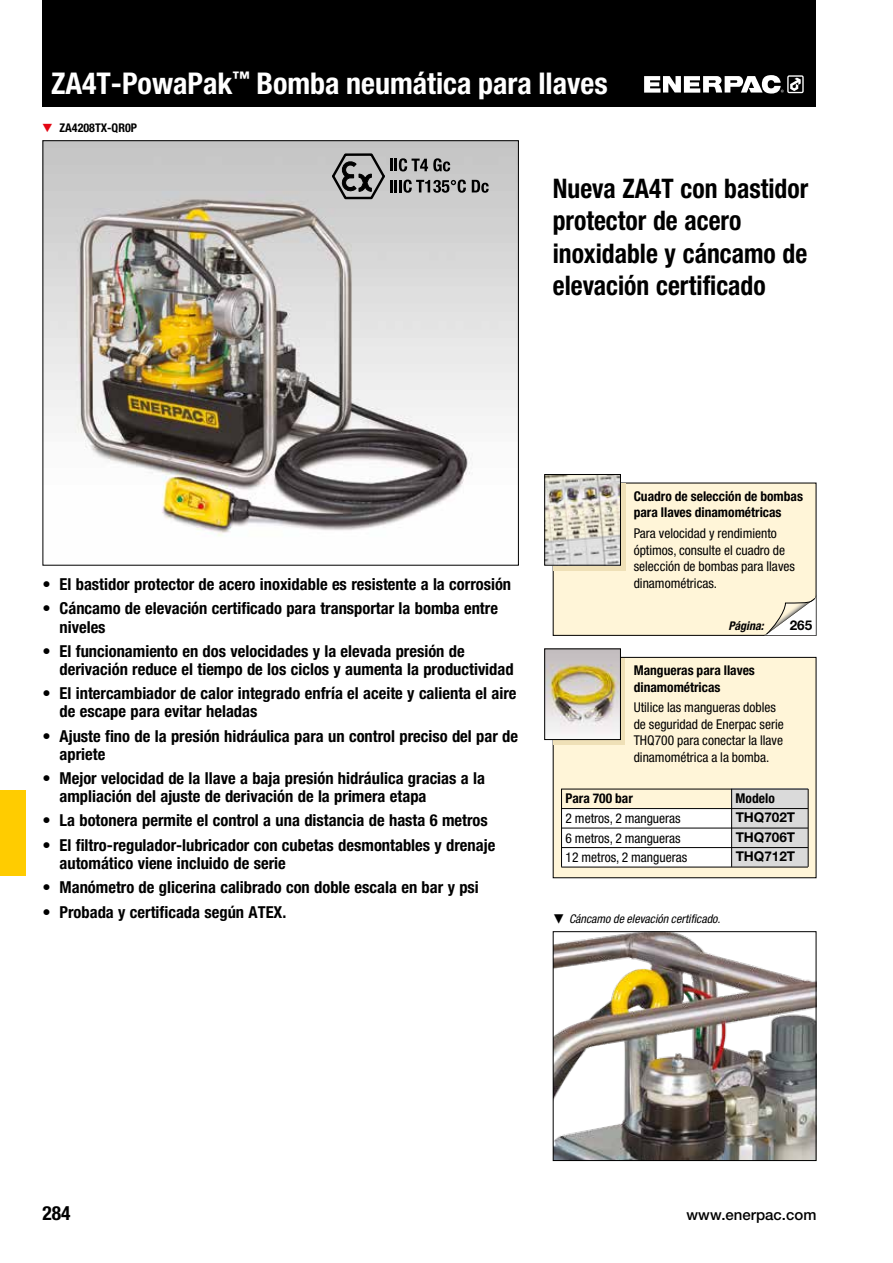
<style>
.page{position:relative;width:893px;height:1263px;background:#fff}
.page>*{position:absolute;margin:0;border:0;box-sizing:border-box;transform-origin:0 0}
.t1{font:700 condensed 30px "Helvetica Neue LTW1 G";color:#fff}
.t2{font:700 condensed 27px/32.4px "Helvetica Neue LTW1 G";color:#000;scale:.95 1}
.t3{font:700 condensed 19.5px "Helvetica Neue LTW1 G";color:#000}
.t4{font:700 condensed 16.5px/18px "Helvetica Neue LTW1 G";color:#000}
.t5{font:500 15px "Helvetica Neue LTW1 G";color:#000}
.t6{font:condensed 13.5px/16.5px "Helvetica Neue LTW1 G";color:#000}
.t7{font:700 condensed 13.5px/16.5px "Helvetica Neue LTW1 G";color:#000}
.t8{font:700 13.5px/19.5px "Helvetica Neue LTW1 G";color:#000;text-align:justify}
.t9{font:italic condensed 12px "Helvetica Neue LTW1 G";color:#000}
.t10{font:700 condensed 12px "Helvetica Neue LTW1 G";color:#000}
.t11{font:italic 700 condensed 12px "Helvetica Neue LTW1 G";color:#000}
.s1{color:#e30613}
</style>
<div class="page">
<div style="left:43px;top:0;width:773px;height:106px;background:#000"></div>
<svg style="left:644px;top:75px;width:160px;height:19px"></svg>
<div style="left:0;top:790px;width:26px;height:85px;background:#fc0"></div>
<img style="left:45px;top:142px;width:472px;height:395px">
<img style="left:555px;top:933px;width:259px;height:226px">
<div style="left:553px;top:931px;width:263px;height:230px;border:1px solid #000"></div>
<div style="left:553px;top:483px;width:263px;height:152px;background:#fff5d8"></div>
<div style="left:553px;top:483px;width:263px;height:153px;border:1px solid #000"></div>
<div style="left:554px;top:483px;width:72px;height:88px;background:#efe0b7"></div>
<img style="left:546px;top:476px;width:73px;height:88px">
<div style="left:544px;top:474px;width:77px;height:92px;border:1px solid #000"></div>
<svg style="left:762px;top:594px;width:54px;height:41px"></svg>
<div style="left:553px;top:657px;width:263px;height:221px;background:#fff5d8"></div>
<div style="left:554px;top:658px;width:71px;height:86px;background:#efe0b7"></div>
<img style="left:546px;top:650px;width:73px;height:88px">
<div style="left:544px;top:648px;width:77px;height:92px;border:1px solid #000"></div>
<div style="left:561px;top:808px;width:170px;height:59px;background:#fff"></div>
<div style="left:731px;top:789px;width:77px;height:78px;background:#dadada"></div>
<hr style="left:561px;top:789px;width:247px;height:1px;background:#000">
<hr style="left:561px;top:808px;width:247px;height:1px;background:#000">
<hr style="left:561px;top:828px;width:247px;height:1px;background:#000">
<hr style="left:808px;top:789px;width:1px;height:78px;background:#000">
<hr style="left:731px;top:789px;width:1px;height:78px;background:#000">
<hr style="left:561px;top:789px;width:1px;height:78px;background:#000">
<hr style="left:561px;top:847px;width:247px;height:1px;background:#000">
<hr style="left:561px;top:867px;width:247px;height:1px;background:#000">
<svg style="left:332px;top:153px;width:134px;height:47px"></svg>
<svg style="left:472px;top:180px;width:17px;height:13px"></svg>
<h1 class="t1" style="left:51px;top:65px;width:558px">ZA4T-PowaPak<sup>™</sup> Bomba neumática para llaves</h1>
<p class="t10" style="left:43px;top:120px;width:96px"><span class="s1">▼</span> ZA4208TX-QR0P</p>
<h2 class="t2" style="left:553px;top:172px;width:270px">Nueva ZA4T con bastidor protector de acero inoxidable y cáncamo de elevación certificado</h2>
<p class="t4" style="left:43px;top:575px;width:470px">• El bastidor protector de acero inoxidable es resistente a la corrosión</p>
<p class="t4" style="left:60px;top:600px;width:440px;text-indent:-17px">• Cáncamo de elevación certificado para transportar la bomba entre niveles</p>
<p class="t4" style="left:60px;top:642px;width:456px;text-indent:-17px">• El funcionamiento en dos velocidades y la elevada presión de derivación reduce el tiempo de los ciclos y aumenta la productividad</p>
<p class="t4" style="left:60px;top:684px;width:458px;text-indent:-17px">• El intercambiador de calor integrado enfría el aceite y calienta el aire de escape para evitar heladas</p>
<p class="t4" style="left:60px;top:727px;width:460px;text-indent:-17px">• Ajuste fino de la presión hidráulica para un control preciso del par de apriete</p>
<p class="t4" style="left:60px;top:769px;width:427px;text-indent:-17px">• Mejor velocidad de la llave a baja presión hidráulica gracias a la ampliación del ajuste de derivación de la primera etapa</p>
<p class="t4" style="left:43px;top:811px;width:447px">• La botonera permite el control a una distancia de hasta 6 metros</p>
<p class="t4" style="left:60px;top:836px;width:437px;text-indent:-17px">• El filtro-regulador-lubricador con cubetas desmontables y drenaje automático viene incluido de serie</p>
<p class="t4" style="left:43px;top:878px;width:438px">• Manómetro de glicerina calibrado con doble escala en bar y psi</p>
<p class="t4" style="left:43px;top:903px;width:245px">• Probada y certificada según ATEX.</p>
<p class="t7" style="left:634px;top:488px;width:171px">Cuadro de selección de bombas para llaves dinamométricas</p>
<p class="t6" style="left:634px;top:525px;width:163px">Para velocidad y rendimiento óptimos, consulte el cuadro de selección de bombas para llaves dinamométricas.</p>
<p class="t11" style="left:728px;top:619px;width:37px">Página:</p>
<p class="t8" style="left:790px;top:616px;width:24px">265</p>
<p class="t7" style="left:634px;top:662px;width:123px">Mangueras para llaves dinamométricas</p>
<p class="t6" style="left:634px;top:699px;width:152px">Utilice las mangueras dobles de seguridad de Enerpac serie<br>THQ700 para conectar la llave dinamométrica a la bomba.</p>
<p class="t7" style="left:566px;top:790px;width:69px">Para 700 bar</p>
<p class="t6" style="left:566px;top:809px;width:123px;line-height:19.5px">2 metros, 2 mangueras<br>6 metros, 2 mangueras<br>12 metros, 2 mangueras</p>
<p class="t7" style="left:736px;top:790px;width:41px">Modelo</p>
<p class="t8" style="left:736px;top:807px;width:61px">THQ702T THQ706T THQ712T</p>
<p class="t9" style="left:553px;top:912px;width:169px">▼ Cáncamo de elevación certificado.</p>
<p class="t3" style="left:43px;top:1202px;width:30px">284</p>
<p class="t5" style="left:686px;top:1206px;width:131px">www.enerpac.com</p>
</div>
